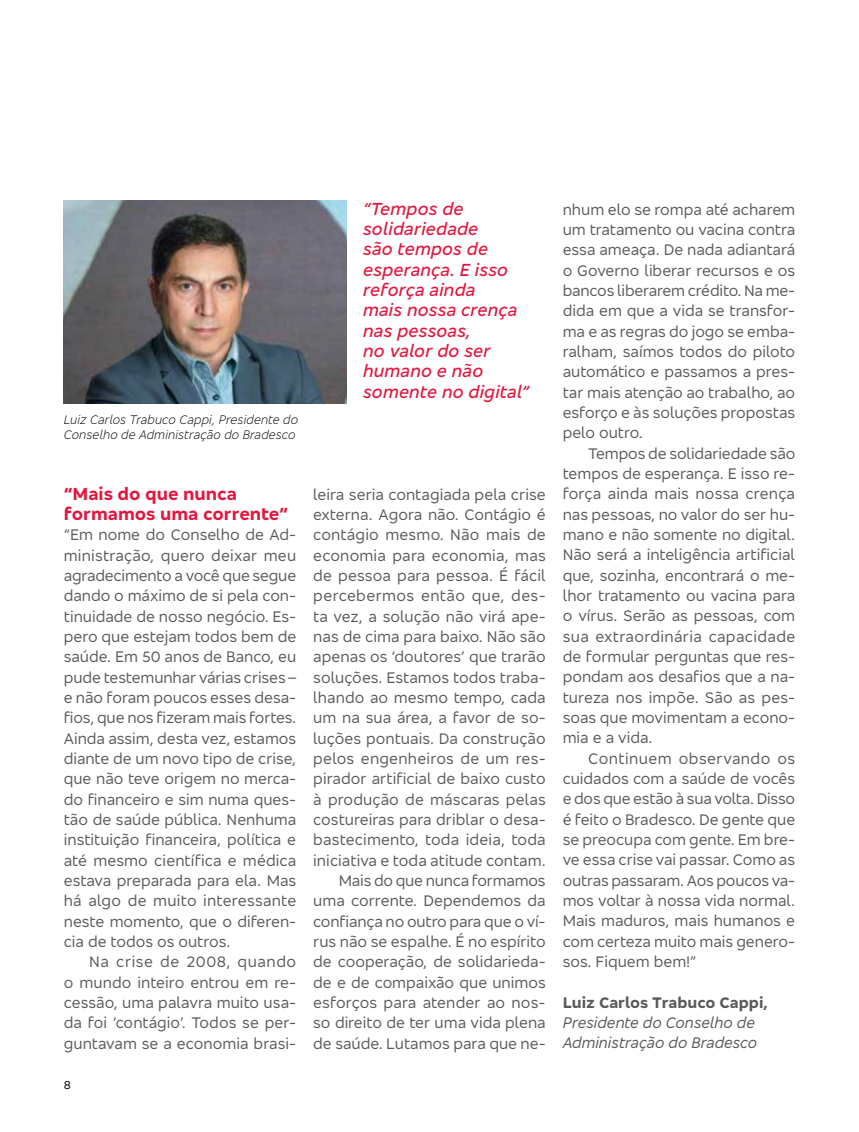
<style>
.page{position:relative;width:859px;height:1132px;background:#fff}
.page>*{position:absolute;margin:0;border:0;box-sizing:border-box;transform-origin:0 0}
.t1{font:italic 500 18px/20.2px "Bradesco Sans";letter-spacing:.01em;color:#e3173e}
.t2{font:700 18px/20.2px "Bradesco Sans";color:#e3173e}
.t3{font:15.75px/20.2px "Bradesco Sans";color:#58595b;text-align:justify}
.t4{font:italic 15.75px/20.2px "Bradesco Sans";color:#58595b}
.t5{font:700 15.75px "Bradesco Sans";color:#58595b}
.t6{font:italic 300 12.75px/14.2px "Bradesco Sans";letter-spacing:.01em;color:#000}
.t7{font:12px "Bradesco Sans";color:#000}
</style>
<div class="page">
<img style="left:64px;top:200px;width:282px;height:204px">
<p class="t6" style="left:64px;top:412px;width:236px">Luiz Carlos Trabuco Cappi, Presidente do<br>Conselho de Administração do Bradesco</p>
<p class="t1" style="left:363px;top:198px;width:168px">“Tempos de solidariedade<br>são tempos de esperança. E isso reforça ainda<br>mais nossa crença nas pessoas,<br>no valor do ser humano e não somente no digital”</p>
<p class="t2" style="left:64px;top:482px;width:226px">“Mais do que nunca formamos uma corrente”</p>
<p class="t3" style="left:64px;top:524px;width:234px">“Em nome do Conselho de Ad&shy;ministração, quero deixar meu agradecimento a você que segue dando o máximo de si pela con&shy;tinuidade de nosso negócio. Es&shy;pero que estejam todos bem de saúde. Em 50 anos de Banco, eu pude testemunhar várias crises – e não foram poucos esses desa&shy;fios, que nos fizeram mais fortes.<br>Ainda assim, desta vez, estamos diante de um novo tipo de crise, que não teve origem no merca&shy;do financeiro e sim numa ques&shy;tão de saúde pública. Nenhuma instituição financeira, política e até mesmo científica e médica estava preparada para ela. Mas há algo de muito interessante neste momento, que o diferen&shy;cia de todos os outros.</p>
<p class="t3" style="left:64px;top:950px;width:234px;text-indent:26px">Na crise de 2008, quando o mundo inteiro entrou em re&shy;cessão, uma palavra muito usa&shy;da foi ‘contágio’. Todos se per&shy;guntavam se a economia brasi-</p>
<p class="t7" style="left:64px;top:1076px;width:9px">8</p>
<p class="t3" style="left:313px;top:483px;width:234px;text-align:right">leira seria contagiada pela crise externa. Agora não. Contágio é contágio mesmo. Não mais de economia para economia, mas de pessoa para pessoa. É fácil percebermos então que, des&shy;ta vez, a solução não virá ape&shy;nas de cima para baixo. Não são apenas os ‘doutores’ que trarão soluções. Estamos todos traba&shy;lhando ao mesmo tempo, cada um na sua área, a favor de so&shy;luções pontuais. Da construção pelos engenheiros de um res&shy;pirador artificial de baixo custo à produção de máscaras pelas costureiras para driblar o desa&shy;bastecimento, toda ideia, toda iniciativa e toda atitude contam.<br>Mais do que nunca formamos uma corrente. Dependemos da confiança no outro para que o ví&shy;rus não se espalhe. É no espírito de cooperação, de solidarieda&shy;de e de compaixão que unimos esforços para atender ao nos&shy;so direito de ter uma vida plena de saúde. Lutamos para que ne-</p>
<p class="t3" style="left:563px;top:198px;width:234px">nhum elo se rompa até acharem um tratamento ou vacina contra essa ameaça. De nada adiantará o Governo liberar recursos e os bancos liberarem crédito. Na me&shy;dida em que a vida se transfor&shy;ma e as regras do jogo se emba&shy;ralham, saímos todos do piloto automático e passamos a pres&shy;tar mais atenção ao trabalho, ao esforço e às soluções propostas pelo outro.</p>
<p class="t3" style="left:563px;top:442px;width:234px;text-indent:26px">Tempos de solidariedade são tempos de esperança. E isso re&shy;força ainda mais nossa crença nas pessoas, no valor do ser hu&shy;mano e não somente no digital.<br>Não será a inteligência artificial que, sozinha, encontrará o me&shy;lhor tratamento ou vacina para o vírus. Serão as pessoas, com sua extraordinária capacidade de formular perguntas que res&shy;pondam aos desafios que a na&shy;tureza nos impõe. São as pes&shy;soas que movimentam a econo&shy;mia e a vida.</p>
<p class="t3" style="left:563px;top:747px;width:234px;text-indent:26px">Continuem observando os cuidados com a saúde de vocês e dos que estão à sua volta. Disso é feito o Bradesco. De gente que se preocupa com gente. Em bre&shy;ve essa crise vai passar. Como as outras passaram. Aos poucos va&shy;mos voltar à nossa vida normal.<br>Mais maduros, mais humanos e com certeza muito mais genero&shy;sos. Fiquem bem!”</p>
<p class="t5" style="left:563px;top:991px;width:206px">Luiz Carlos Trabuco Cappi,</p>
<p class="t4" style="left:563px;top:1011px;width:196px">Presidente do Conselho de<br>Administração do Bradesco</p>
</div>
